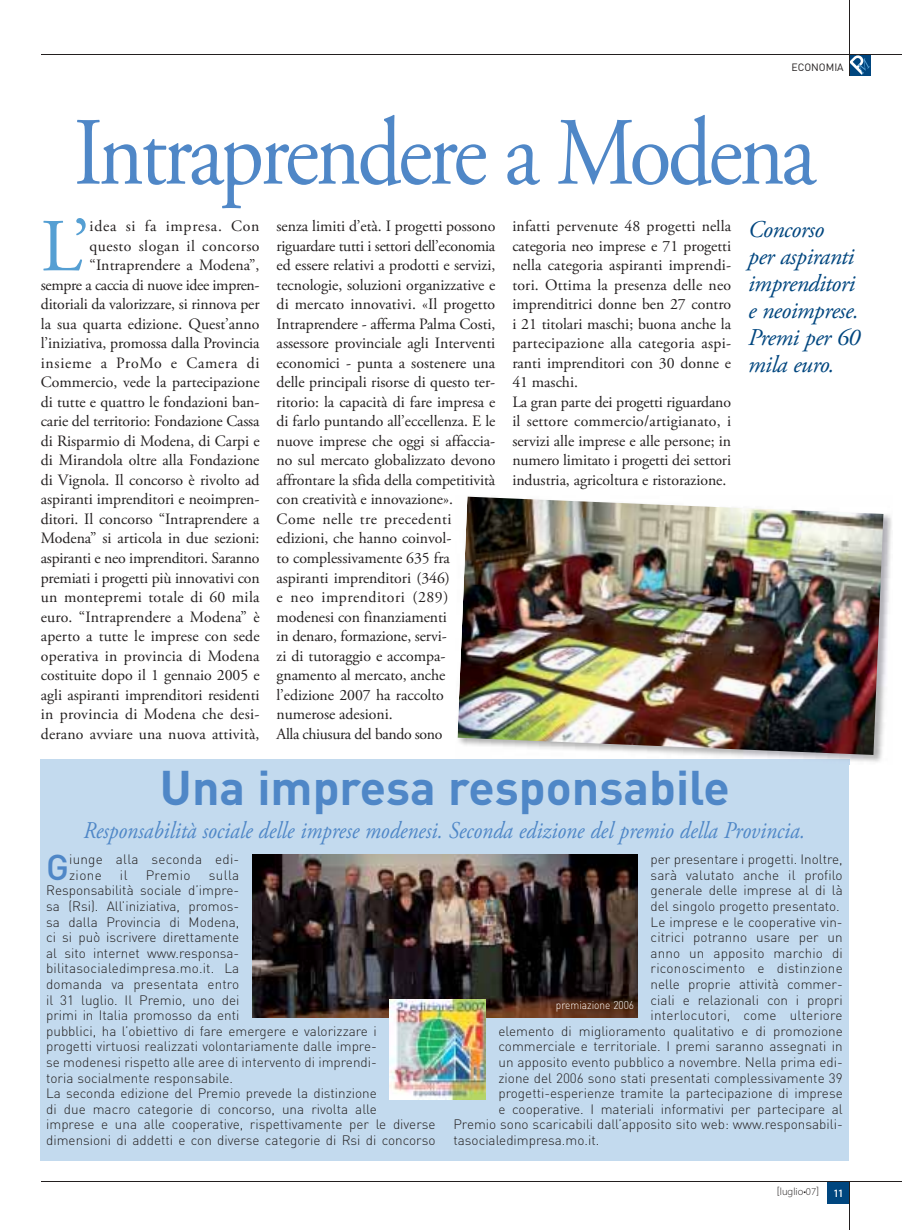
<style>
.page{position:relative;width:902px;height:1230px;background:#fff}
.page>*{position:absolute;margin:0;border:0;box-sizing:border-box;transform-origin:0 0}
.t1{font:96px "Adobe Garamond Pro";letter-spacing:-.04em;color:#4f87c7;scale:.9 1}
.t2{font:74.55px "Adobe Garamond Pro";color:#559fd3}
.t3{font:700 48px "DIN";color:#4f87c7}
.t4{font:500 35.4px "DIN";color:#4f87c7}
.t5{font:italic 24px "Adobe Garamond Pro";color:#4f87c7;scale:.9 1}
.t6{font:italic 24px/27px "Adobe Garamond Pro";letter-spacing:-.02em;color:#00467f}
.t7{font:15.75px/19.5px "Adobe Garamond Pro";color:#231f1f}
.t8{font:300 13.5px/15.6px "DIN";color:#231f1f}
.t9{font:300 13.5px/15.6px "DIN";letter-spacing:.02em;color:#231f1f}
.t10{font:300 11.25px "DIN";color:#fff;scale:.9 1}
.t11{font:600 condensed 11.25px "Myriad Pro";color:#fff}
.t12{font:300 10.5px "Myriad Pro";color:#231f1f}
.t13{font:10.5px "DIN";color:#231f1f}
.s1{font-family:"DIN"}
</style>
<div class="page">
<div style="left:849px;top:54px;width:21px;height:22px;background:#00467f"></div>
<svg style="left:849px;top:55px;width:21px;height:20px"></svg>
<hr style="left:41px;top:54px;width:861px;height:1px;background:#231f1f">
<hr style="left:848px;top:0;width:1px;height:76px;background:#231f1f">
<div style="left:827px;top:1181px;width:22px;height:21px;background:#00467f"></div>
<hr style="left:848px;top:1181px;width:1px;height:48px;background:#231f1f">
<hr style="left:41px;top:1181px;width:861px;height:1px;background:#231f1f">
<div style="left:41px;top:759px;width:808px;height:401px;background:#c3daee"></div>
<img style="left:683px;top:514px;width:209px;height:250px">
<img style="left:683px;top:759px;width:166px;height:5px">
<img style="left:457px;top:496px;width:426px;height:258px">
<img style="left:252px;top:854px;width:386px;height:163px">
<img style="left:389px;top:999px;width:97px;height:99px">
<p class="t13" style="left:791px;top:63px;width:54px">ECONOMIA</p>
<h1 class="t1" style="left:74px;top:114px;width:826px">Intraprendere a Modena</h1>
<h2 class="t2" style="left:41px;top:216px;width:50px">L’</h2>
<p class="t7" style="left:41px;top:218px;width:220px;text-align:right">idea si fa impresa. Con<br>questo slogan il concorso “Intraprendere a Modena”,<br>sempre a caccia di nuove idee impren&shy;ditoriali da valorizzare, si rinnova per la sua quarta edizione. Quest’anno l’iniziativa, promossa dalla Provincia insieme a ProMo e Camera di Commercio, vede la partecipazione di tutte e quattro le fondazioni ban&shy;carie del territorio: Fondazione Cassa di Risparmio di Modena, di Carpi e di Mirandola oltre alla Fondazione di Vignola. Il concorso è rivolto ad aspiranti imprenditori e neoimpren&shy;ditori. Il concorso “Intraprendere a Modena” si articola in due sezioni: aspiranti e neo imprenditori. Saranno premiati i progetti più innovativi con un montepremi totale di 60 mila euro. “Intraprendere a Modena” è aperto a tutte le imprese con sede operativa in provincia di Modena costituite dopo il 1 gennaio 2005 e agli aspiranti imprenditori residenti in provincia di Modena che desi&shy;derano avviare una nuova attività,</p>
<p class="t7" style="left:277px;top:218px;width:220px">senza limiti d’età. I progetti possono riguardare tutti i settori dell’economia ed essere relativi a prodotti e servizi, tecnologie, soluzioni organizzative e di mercato innovativi. «Il progetto Intraprendere - afferma Palma Costi, assessore provinciale agli Interventi economici - punta a sostenere una delle principali risorse di questo ter&shy;ritorio: la capacità di fare impresa e di farlo puntando all’eccellenza. E le nuove imprese che oggi si affaccia&shy;no sul mercato globalizzato devono affrontare la sfida della competitività con creatività e innovazione».<br>Come nelle tre precedenti edizioni, che hanno coinvol-<br>to complessivamente 635 fra aspiranti imprenditori (346)<br>e neo imprenditori (289) modenesi con finanziamenti<br>in denaro, formazione, servi-<br>zi di tutoraggio e accompa&shy;gnamento al mercato, anche l’edizione 2007 ha raccolto numerose adesioni.<br>Alla chiusura del bando sono</p>
<p class="t7" style="left:512px;top:218px;width:220px">infatti pervenute 48 progetti nella categoria neo imprese e 71 progetti nella categoria aspiranti imprendi&shy;tori. Ottima la presenza delle neo imprenditrici donne ben 27 contro i 21 titolari maschi; buona anche la partecipazione alla categoria aspi&shy;ranti imprenditori con 30 donne e 41 maschi.<br>La gran parte dei progetti riguardano il settore commercio/artigianato, i servizi alle imprese e alle persone; in numero limitato i progetti dei settori industria, agricoltura e ristorazione.</p>
<h3 class="t6" style="left:748px;top:218px;width:114px">Concorso<br>per aspiranti imprenditori e neoimprese.<br>Premi per 60 mila euro.</h3>
<h3 class="t3" style="left:160px;top:770px;width:571px">Una impresa responsabile</h3>
<h3 class="t5" style="left:84px;top:820px;width:803px">Responsabilità sociale delle imprese modenesi. Seconda edizione del premio della Provincia.</h3>
<h3 class="t4" style="left:46px;top:854px;width:24px">G</h3>
<p class="t9" style="left:69px;top:852px;width:172px">iunge alla seconda edi&shy;zione</p>
<p class="t8" style="left:46px;top:868px;width:391px;text-indent:163px">sulla<br>Responsabilità sociale d’impre-<br>sa (Rsi). All’iniziativa, promos-<br>sa dalla Provincia di Modena,<br>ci si può iscrivere direttamente<br>al sito internet www.responsa-<br>bilitasocialedimpresa.mo.it. La<br>domanda va presentata entro<br>il 31 luglio. Il Premio, uno dei<br>primi in Italia promosso da enti<br>pubblici, ha l’obiettivo di fare emergere e valorizzare i<br>progetti virtuosi realizzati volontariamente dalle impre-<br>se modenesi rispetto alle aree di intervento di imprendi-<br>toria socialmente responsabile.<br>La seconda edizione del Premio prevede la distinzione<br>di due macro categorie di concorso, una rivolta alle<br>imprese e una alle cooperative, rispettivamente per le diverse dimensioni di addetti e con diverse categorie di Rsi di concorso</p>
<p class="t8" style="left:120px;top:868px;width:9px">il</p>
<p class="t8" style="left:146px;top:868px;width:46px">Premio</p>
<p class="t8" style="left:650px;top:852px;width:194px">per presentare i progetti. Inoltre,</p>
<p class="t8" style="left:650px;top:868px;width:194px">sarà valutato anche il profilo</p>
<p class="t8" style="left:650px;top:884px;width:194px">generale delle imprese al di là</p>
<p class="t8" style="left:650px;top:899px;width:191px">del singolo progetto presentato.</p>
<p class="t8" style="left:650px;top:915px;width:194px">Le imprese e le cooperative vin-</p>
<p class="t8" style="left:650px;top:930px;width:194px">citrici potranno usare per un</p>
<p class="t8" style="left:650px;top:946px;width:194px">anno un apposito marchio di</p>
<p class="t8" style="left:650px;top:962px;width:194px">riconoscimento e distinzione</p>
<p class="t8" style="left:650px;top:977px;width:194px">nelle proprie attività commer-</p>
<p class="t8" style="left:650px;top:993px;width:194px">ciali e relazionali con i propri</p>
<p class="t9" style="left:650px;top:1008px;width:194px">interlocutori, come ulteriore</p>
<p class="t8" style="left:498px;top:1024px;width:346px">elemento di miglioramento qualitativo e di promozione</p>
<p class="t8" style="left:498px;top:1040px;width:346px">commerciale e territoriale. I premi saranno assegnati in</p>
<p class="t8" style="left:498px;top:1055px;width:346px">un apposito evento pubblico a novembre. Nella prima edi-</p>
<p class="t8" style="left:498px;top:1071px;width:346px">zione del 2006 sono stati presentati complessivamente 39</p>
<p class="t8" style="left:498px;top:1086px;width:346px">progetti-esperienze tramite la partecipazione di imprese</p>
<p class="t8" style="left:498px;top:1102px;width:346px">e cooperative. I materiali informativi per partecipare al</p>
<p class="t8" style="left:453px;top:1118px;width:391px">Premio sono scaricabili dall’apposito sito web: www.responsabili-</p>
<p class="t8" style="left:453px;top:1133px;width:147px">tasocialedimpresa.mo.it.</p>
<p class="t10" style="left:556px;top:1000px;width:88px">premiazione 2006</p>
<p class="t12" style="left:776px;top:1186px;width:44px"><span class="s1">[</span>luglio•07<span class="s1">]</span></p>
<p class="t11" style="left:833px;top:1188px;width:11px">11</p>
</div>
